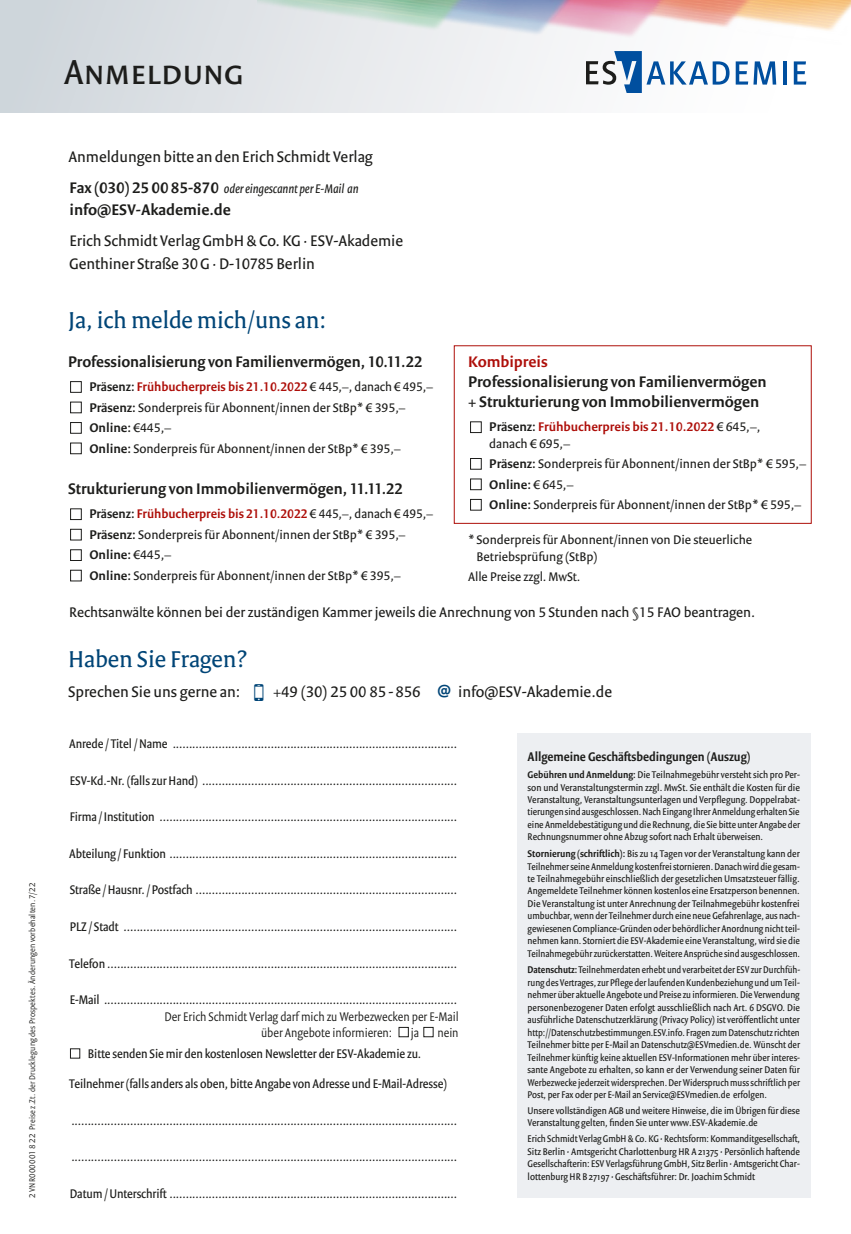
<style>
.page{position:relative;width:851px;height:1234px;background:#fff}
.page>*{position:absolute;margin:0;border:0;box-sizing:border-box;transform-origin:0 0}
.t1{font:37.35px "Versa Sans Pro";color:#1d1d1b}
.t2{font:24.75px "Versa Pro";letter-spacing:-.005em;color:#004577}
.t3{font:600 16.5px/19.5px "Versa Sans Pro";color:#1d1d1b}
.t4{font:16.5px/22.5px "Versa Sans Pro";color:#1d1d1b}
.t5{font:600 16.5px "Versa Sans Pro";color:#ae0f0a}
.t6{font:15px "Versa Sans Pro";color:#1d1d1b}
.t7{font:13.5px "Versa Sans Con Pro";letter-spacing:-.005em;color:#1d1d1b}
.t8{font:13.5px/20.4px "Versa Sans Pro";color:#1d1d1b}
.t9{font:300 13.5px/16.2px "Versa Sans Con Pro";color:#1d1d1b;text-align:right}
.t10{font:600 13.5px/16.2px "Versa Sans Pro";color:#ae0f0a}
.t11{font:italic 13.5px "Versa Sans Pro";color:#1d1d1b}
.t12{font:600 13.5px "Versa Sans Con Pro";color:#1d1d1b}
.t13{font:10.5px/12.5px "Versa Sans Con Pro";color:#1d1d1b;text-align:justify}
.t14{font:10.5px/12.5px "Versa Sans Con Pro";color:#1d1d1b;text-align:justify;scale:.96 1}
.t15{font:300 9px "Versa Sans Con Pro";letter-spacing:.02em;color:#1d1d1b}
.s1{font-weight:600;font-style:normal;font-size:16.5px}
.s2{font-weight:600}
.s3{font-weight:600;color:#ae0f0a}
.s4{color:#1d1d1b}
.s5{font-weight:400;color:#1d1d1b}
.s6{font-family:"Modern Pictograms Pro";font-size:25.5px;color:#004577}
.s7{font-family:"Modern Pictograms Pro";font-size:19.5px;color:#004577}
</style>
<div class="page">
<div style="left:517px;top:733px;width:293px;height:464px;background:#edeff2"></div>
<div style="left:70px;top:381px;width:12px;height:11px;border:1px solid #1d1d1b"></div>
<div style="left:70px;top:401px;width:12px;height:12px;border:1px solid #1d1d1b"></div>
<div style="left:70px;top:422px;width:12px;height:11px;border:1px solid #1d1d1b"></div>
<div style="left:70px;top:442px;width:12px;height:12px;border:1px solid #1d1d1b"></div>
<div style="left:70px;top:508px;width:12px;height:12px;border:1px solid #1d1d1b"></div>
<div style="left:70px;top:529px;width:12px;height:11px;border:1px solid #1d1d1b"></div>
<div style="left:70px;top:549px;width:12px;height:11px;border:1px solid #1d1d1b"></div>
<div style="left:70px;top:569px;width:12px;height:12px;border:1px solid #1d1d1b"></div>
<div style="left:470px;top:421px;width:11px;height:12px;border:1px solid #1d1d1b"></div>
<div style="left:470px;top:458px;width:11px;height:11px;border:1px solid #1d1d1b"></div>
<div style="left:470px;top:478px;width:11px;height:12px;border:1px solid #1d1d1b"></div>
<div style="left:470px;top:499px;width:11px;height:11px;border:1px solid #1d1d1b"></div>
<div style="left:0;top:0;width:850px;height:113px;background:linear-gradient(to right,#d1d6dc,#fff)"></div>
<img style="left:257px;top:0;width:593px;height:52px">
<svg style="left:793px;top:61px;width:13px;height:24px"></svg>
<svg style="left:782px;top:61px;width:4px;height:24px"></svg>
<svg style="left:735px;top:61px;width:41px;height:24px"></svg>
<svg style="left:586px;top:51px;width:143px;height:42px"></svg>
<p class="t15" style="left:27px;top:1197px;width:316px;rotate:-90deg">2 VNR000001 8 22 Preise z. Zt. der Drucklegung des Prospektes. Änderungen vorbehalten. 7/22</p>
<h1 class="t1" style="left:64px;top:50px;width:181px">Anmeldung</h1>
<p class="t4" style="left:68px;top:145px;width:306px">Anmeldungen bitte an den Erich Schmidt Verlag</p>
<p class="t11" style="left:70px;top:180px;width:290px"><span class="s1">Fax (030) 25 00 85-870</span> oder eingescannt per E-Mail an</p>
<p class="t3" style="left:70px;top:200px;width:163px">info@ESV-Akademie.de</p>
<p class="t4" style="left:69px;top:229px;width:335px">Erich Schmidt Verlag GmbH &amp; Co. KG · ESV-Akademie<br>Genthiner Straße 30G · D-10785 Berlin</p>
<h2 class="t2" style="left:68px;top:305px;width:260px">Ja, ich melde mich/uns an:</h2>
<p class="t3" style="left:68px;top:351px;width:356px">Professionalisierung von Familienvermögen, 10.11.22</p>
<p class="t8" style="left:89px;top:376px;width:345px"><span class="s2">Präsenz:</span> <span class="s3">Frühbucherpreis bis 21.10.2022</span> € 445,–, danach € 495,– <span class="s2">Präsenz:</span> Sonderpreis für Abonnent/innen der StBp* € 395,– <span class="s2">Online:</span> €445,–<br><span class="s2">Online:</span> Sonderpreis für Abonnent/innen der StBp* € 395,–</p>
<p class="t3" style="left:68px;top:478px;width:336px">Strukturierung von Immobilienvermögen, 11.11.22</p>
<p class="t8" style="left:89px;top:503px;width:345px"><span class="s2">Präsenz:</span> <span class="s3">Frühbucherpreis bis 21.10.2022</span> € 445,–, danach € 495,– <span class="s2">Präsenz:</span> Sonderpreis für Abonnent/innen der StBp* € 395,– <span class="s2">Online:</span> €445,–<br><span class="s2">Online:</span> Sonderpreis für Abonnent/innen der StBp* € 395,–</p>
<p class="t5" style="left:468px;top:352px;width:81px">Kombipreis</p>
<p class="t3" style="left:468px;top:372px;width:300px">Professionalisierung von Familienvermögen + Strukturierung von Immobilienvermögen</p>
<p class="t10" style="left:489px;top:419px;width:272px"><span class="s4">Präsenz:</span> Frühbucherpreis bis 21.10.2022 <span class="s5">€ 645,–, danach € 695,–</span></p>
<p class="t8" style="left:489px;top:453px;width:318px"><span class="s2">Präsenz:</span> Sonderpreis für Abonnent/innen der StBp* € 595,–<br><span class="s2">Online:</span> € 645,–<br><span class="s2">Online:</span> Sonderpreis für Abonnent/innen der StBp* € 595,–</p>
<p class="t8" style="left:476px;top:531px;width:277px;line-height:16.2px;text-indent:-9px">* Sonderpreis für Abonnent/innen von Die steuerliche<br>Betriebsprüfung (StBp)</p>
<p class="t8" style="left:468px;top:566px;width:114px">Alle Preise zzgl. MwSt.</p>
<p class="t6" style="left:69px;top:603px;width:687px">Rechtsanwälte können bei der zuständigen Kammer jeweils die Anrechnung von 5 Stunden nach §15 FAO beantragen.</p>
<h2 class="t2" style="left:68px;top:643px;width:180px">Haben Sie Fragen?</h2>
<p class="t4" style="left:68px;top:680px;width:545px">Sprechen Sie uns gerne an: <span class="s6">O</span> +49 (30) 25 00 85-856 <span class="s7">@</span> info@ESV-Akademie.de</p>
<p class="t7" style="left:69px;top:735px;width:389px">Anrede / Titel /Name .......................................................................................</p>
<p class="t7" style="left:70px;top:772px;width:389px">ESV-Kd.-Nr. (falls zur Hand) ..............................................................................</p>
<p class="t7" style="left:70px;top:808px;width:389px">Firma /Institution ...........................................................................................</p>
<p class="t7" style="left:69px;top:845px;width:389px">Abteilung /Funktion ........................................................................................</p>
<p class="t7" style="left:70px;top:881px;width:389px">Straße /Hausnr./Postfach ................................................................................</p>
<p class="t7" style="left:70px;top:918px;width:389px">PLZ / Stadt ......................................................................................................</p>
<p class="t7" style="left:69px;top:955px;width:389px">Telefon ...........................................................................................................</p>
<p class="t7" style="left:70px;top:991px;width:389px">E-Mail ............................................................................................................</p>
<p class="t9" style="left:164px;top:1007px;width:296px">Der Erich Schmidt Verlag darf mich zu Werbezwecken per E-Mail über Angebote informieren: ■ ja ■ nein</p>
<p class="t7" style="left:70px;top:1045px;width:353px">■ Bitte senden Sie mir den kostenlosen Newsletter der ESV-Akademie zu.</p>
<p class="t7" style="left:69px;top:1075px;width:379px">Teilnehmer (falls anders als oben, bitte Angabe von Adresse und E-Mail-Adresse)</p>
<p class="t7" style="left:71px;top:1111px;width:387px">......................................................................................................................</p>
<p class="t7" style="left:71px;top:1148px;width:387px">......................................................................................................................</p>
<p class="t7" style="left:70px;top:1185px;width:389px">Datum/Unterschrift ........................................................................................</p>
<p class="t12" style="left:527px;top:748px;width:224px">Allgemeine Geschäftsbedingungen (Auszug)</p>
<p class="t13" style="left:527px;top:768px;width:274px"><span class="s2">Gebühren und Anmeldung:</span> Die Teilnahmegebühr versteht sich pro Per&shy;son und Veranstaltungstermin zzgl. MwSt. Sie enthält die Kosten für die Veranstaltung, Veranstaltungsunterlagen und Verpflegung. Doppelrabat&shy;tierungen sind ausgeschlossen. Nach Eingang Ihrer Anmeldung erhalten Sie eine Anmeldebestätigung und die Rechnung, die Sie bitte unter Angabe der Rechnungsnummer ohne Abzug sofort nach Erhalt überweisen.</p>
<p class="t13" style="left:527px;top:847px;width:274px"><span class="s2">Stornierung (schriftlich):</span> Bis zu 14 Tagen vor der Veranstaltung kann der Teilnehmer seine Anmeldung kostenfrei stornieren. Danach wird die gesam&shy;te Teilnahmegebühr einschließlich der gesetzlichen Umsatzsteuer fällig.<br>Angemeldete Teilnehmer können kostenlos eine Ersatzperson benennen.<br>Die Veranstaltung ist unter Anrechnung der Teilnahmegebühr kostenfrei umbuchbar, wenn der Teilnehmer durch eine neue Gefahrenlage, aus nach&shy;gewiesenen Compliance-Gründen oder behördlicher Anordnung nicht teil&shy;nehmen kann. Storniert die ESV-Akademie eine Veranstaltung, wird sie die Teilnahmegebühr zurückerstatten. Weitere Ansprüche sind ausgeschlossen.</p>
<p class="t14" style="left:527px;top:963px;width:285px"><span class="s2">Datenschutz:</span> Teilnehmerdaten erhebt und verarbeitet der ESV zur Durchfüh&shy;rung des Vertrages, zur Pflege der laufenden Kundenbeziehung und um Teil&shy;nehmer über aktuelle Angebote und Preise zu informieren. Die Verwendung personenbezogener Daten erfolgt ausschließlich nach Art. 6 DSGVO. Die ausführliche Datenschutzerklärung (Privacy Policy) ist veröffentlicht unter http://Datenschutzbestimmungen.ESV.info. Fragen zum Datenschutz richten Teilnehmer bitte per E-Mail an Datenschutz@ESVmedien.de. Wünscht der Teilnehmer künftig keine aktuellen ESV-Informationen mehr über interes&shy;sante Angebote zu erhalten, so kann er der Verwendung seiner Daten für Werbezwecke jederzeit widersprechen. Der Widerspruch muss schriftlich per Post, per Fax oder per E-Mail an Service@ESVmedien.de erfolgen.</p>
<p class="t13" style="left:527px;top:1103px;width:274px">Unsere vollständigen AGB und weitere Hinweise, die im Übrigen für diese<br>Veranstaltung gelten, finden Sie unter www.ESV-Akademie.de</p>
<p class="t13" style="left:527px;top:1132px;width:274px">Erich Schmidt Verlag GmbH &amp; Co. KG • Rechtsform: Kommanditgesellschaft, Sitz Berlin • Amtsgericht Charlottenburg HR A 21375 • Persönlich haftende Gesellschafterin: ESV Verlagsführung GmbH, Sitz Berlin • Amtsgericht Char&shy;lottenburg HR B 27197 • Geschäftsführer: Dr. Joachim Schmidt</p>
</div>
